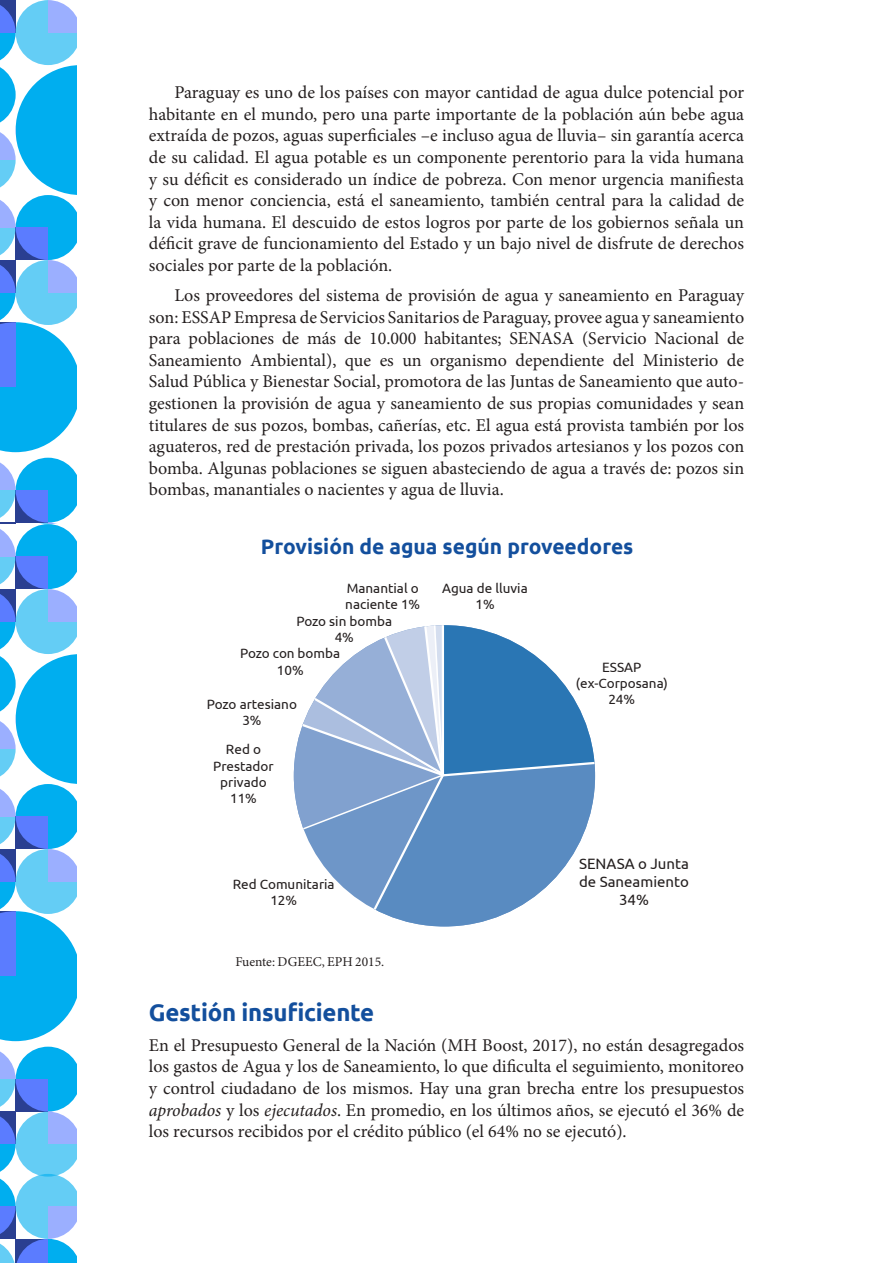
<style>
.page{position:relative;width:893px;height:1263px;background:#fff}
.page>*{position:absolute;margin:0;border:0;box-sizing:border-box;transform-origin:0 0}
.t1{font:700 24px "Ubuntu";letter-spacing:-.01em;color:#134f9d}
.t2{font:700 21px "Ubuntu";color:#134f9d}
.t3{font:18px/21.6px "Minion Pro";color:#241f1f;text-align:justify}
.t4{font:15px/18px "Ubuntu";color:#241f1f;text-align:center}
.t5{font:13.5px/16.2px "Ubuntu";color:#241f1f;text-align:center}
.t6{font:13.5px "Minion Pro";color:#241f1f}
.s1{font-style:italic}
</style>
<div class="page">
<svg style="left:0;top:1047px;width:77px;height:216px"></svg>
<svg style="left:48px;top:1112px;width:29px;height:32px"></svg>
<svg style="left:0;top:0;width:77px;height:452px"></svg>
<div style="left:0;top:322px;width:16px;height:65px;background:#5b7cff"></div>
<svg style="left:0;top:458px;width:77px;height:583px"></svg>
<svg style="left:294px;top:625px;width:301px;height:301px"></svg>
<p class="t3" style="left:149px;top:82px;width:597px;text-indent:26px">Paraguay es uno de los países con mayor cantidad de agua dulce potencial por habitante en el mundo, pero una parte importante de la población aún bebe agua extraída de pozos, aguas superficiales –e incluso agua de lluvia– sin garantía acerca de su calidad. El agua potable es un componente perentorio para la vida humana y su déficit es considerado un índice de pobreza. Con menor urgencia manifiesta y con menor conciencia, está el saneamiento, también central para la calidad de la vida humana. El descuido de estos logros por parte de los gobiernos señala un déficit grave de funcionamiento del Estado y un bajo nivel de disfrute de derechos sociales por parte de la población.</p>
<p class="t3" style="left:149px;top:285px;width:597px;text-indent:26px">Los proveedores del sistema de provisión de agua y saneamiento en Paraguay son: ESSAP Empresa de Servicios Sanitarios de Paraguay, provee agua y saneamiento para poblaciones de más de 10.000 habitantes; SENASA (Servicio Nacional de Saneamiento Ambiental), que es un organismo dependiente del Ministerio de Salud Pública y Bienestar Social, promotora de las Juntas de Saneamiento que auto&shy;gestionen la provisión de agua y saneamiento de sus propias comunidades y sean titulares de sus pozos, bombas, cañerías, etc. El agua está provista también por los aguateros, red de prestación privada, los pozos privados artesianos y los pozos con bomba. Algunas poblaciones se siguen abasteciendo de agua a través de: pozos sin bombas, manantiales o nacientes y agua de lluvia.</p>
<p class="t2" style="left:261px;top:534px;width:374px">Provisión de agua según proveedores</p>
<p class="t5" style="left:345px;top:579px;width:76px;text-align:left">Manantial o naciente 1%</p>
<p class="t5" style="left:442px;top:579px;width:87px">Agua de lluvia<br>1%</p>
<p class="t5" style="left:296px;top:612px;width:97px">Pozo sin bomba<br>4%</p>
<p class="t5" style="left:240px;top:645px;width:101px">Pozo con bomba<br>10%</p>
<p class="t5" style="left:207px;top:695px;width:92px">Pozo artesiano<br>3%</p>
<p class="t5" style="left:213px;top:741px;width:62px">Red o<br>Prestador privado<br>11%</p>
<p class="t5" style="left:233px;top:876px;width:103px">Red Comunitaria<br>12%</p>
<p class="t5" style="left:576px;top:658px;width:94px">ESSAP (ex-Corposana)<br>24%</p>
<p class="t4" style="left:579px;top:854px;width:111px">SENASA o Junta de Saneamiento<br>34%</p>
<p class="t6" style="left:235px;top:953px;width:150px">Fuente: DGEEC, EPH 2015.</p>
<h1 class="t1" style="left:149px;top:997px;width:227px">Gestión insuficiente</h1>
<p class="t3" style="left:149px;top:1034px;width:597px">En el Presupuesto General de la Nación (MH Boost, 2017), no están desagregados los gastos de Agua y los de Saneamiento, lo que dificulta el seguimiento, monitoreo y control ciudadano de los mismos. Hay una gran brecha entre los presupuestos <span class="s1">aprobados</span> y los <span class="s1">ejecutados</span>. En promedio, en los últimos años, se ejecutó el 36% de los recursos recibidos por el crédito público (el 64% no se ejecutó).</p>
</div>
